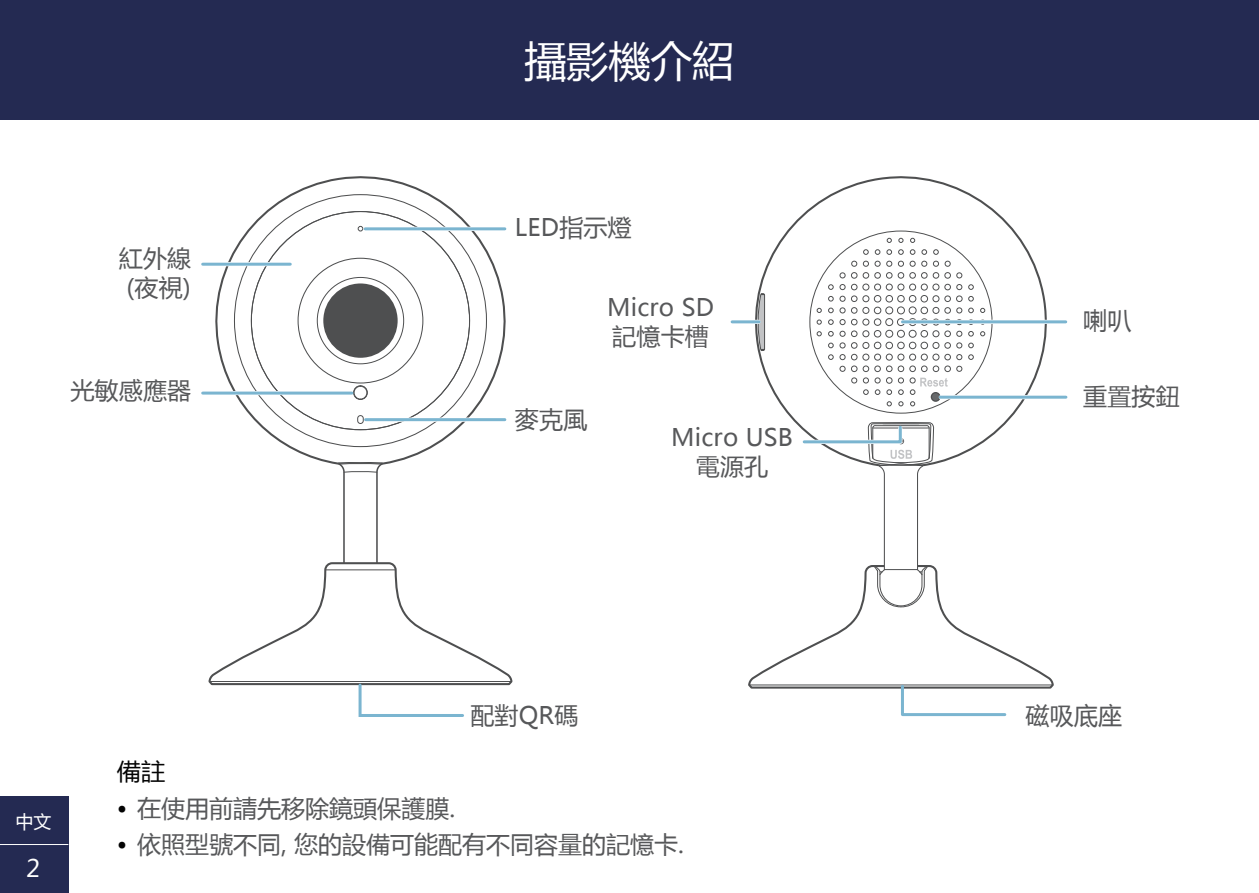
<style>
.page{position:relative;width:1259px;height:893px;background:#fff}
.page>*{position:absolute;margin:0;border:0;box-sizing:border-box;transform-origin:0 0}
.t1{font:42px "Microsoft Ya Hei";color:#fff}
.t2{font:24px/28.8px "Microsoft Ya Hei";letter-spacing:.01em;color:#57585a;text-align:center}
.t3{font:24px "Microsoft Ya Hei";color:#030303}
.t4{font:24px "Microsoft Ya Hei";color:#fff}
.t5{font:18px "Microsoft Ya Hei";color:#fff}
.s1{color:#030303}
</style>
<div class="page">
<div style="left:0;top:0;width:1259px;height:119px;background:#242a52"></div>
<div style="left:0;top:844px;width:68px;height:49px;background:#242a52"></div>
<div style="left:0;top:796px;width:68px;height:48px;background:#242a52"></div>
<hr style="left:0;top:844px;width:68px;height:1px;background:#fff">
<svg style="left:755px;top:176px;width:292px;height:246px"></svg>
<div style="left:897px;top:307px;width:8px;height:7px;border:1px solid #4e4f50;border-radius:50%"></div>
<div style="left:897px;top:318px;width:8px;height:8px;border:1px solid #4e4f50;border-radius:50%"></div>
<div style="left:897px;top:330px;width:8px;height:8px;border:1px solid #4e4f50;border-radius:50%"></div>
<div style="left:897px;top:295px;width:7px;height:7px;border:1px solid #4e4f50;border-radius:50%"></div>
<div style="left:897px;top:284px;width:7px;height:6px;border:1px solid #4e4f50;border-radius:50%"></div>
<div style="left:897px;top:272px;width:7px;height:7px;border:1px solid #4e4f50;border-radius:50%"></div>
<svg style="left:898px;top:249px;width:5px;height:6px"></svg>
<svg style="left:898px;top:238px;width:5px;height:5px"></svg>
<div style="left:908px;top:307px;width:8px;height:7px;border:1px solid #4e4f50;border-radius:50%"></div>
<div style="left:908px;top:318px;width:8px;height:8px;border:1px solid #4e4f50;border-radius:50%"></div>
<div style="left:908px;top:330px;width:8px;height:8px;border:1px solid #4e4f50;border-radius:50%"></div>
<div style="left:920px;top:295px;width:8px;height:7px;border:1px solid #4e4f50;border-radius:50%"></div>
<div style="left:920px;top:307px;width:8px;height:7px;border:1px solid #4e4f50;border-radius:50%"></div>
<div style="left:920px;top:318px;width:8px;height:8px;border:1px solid #4e4f50;border-radius:50%"></div>
<div style="left:909px;top:295px;width:7px;height:7px;border:1px solid #4e4f50;border-radius:50%"></div>
<div style="left:920px;top:330px;width:8px;height:7px;border:1px solid #4e4f50;border-radius:50%"></div>
<div style="left:909px;top:284px;width:7px;height:6px;border:1px solid #4e4f50;border-radius:50%"></div>
<svg style="left:921px;top:284px;width:6px;height:6px"></svg>
<div style="left:921px;top:272px;width:6px;height:7px;border:1px solid #4e4f50;border-radius:50%"></div>
<div style="left:909px;top:272px;width:7px;height:7px;border:1px solid #4e4f50;border-radius:50%"></div>
<svg style="left:898px;top:261px;width:17px;height:6px"></svg>
<svg style="left:921px;top:261px;width:6px;height:6px"></svg>
<svg style="left:910px;top:249px;width:5px;height:6px"></svg>
<svg style="left:921px;top:249px;width:6px;height:6px"></svg>
<svg style="left:910px;top:238px;width:5px;height:5px"></svg>
<div style="left:932px;top:342px;width:7px;height:7px;border:1px solid #4e4f50;border-radius:50%"></div>
<div style="left:932px;top:354px;width:7px;height:7px;border:1px solid #4e4f50;border-radius:50%"></div>
<div style="left:944px;top:342px;width:7px;height:7px;border:1px solid #4e4f50;border-radius:50%"></div>
<div style="left:944px;top:366px;width:7px;height:6px;border:1px solid #4e4f50;border-radius:50%"></div>
<div style="left:944px;top:354px;width:7px;height:6px;border:1px solid #4e4f50;border-radius:50%"></div>
<svg style="left:956px;top:354px;width:6px;height:6px"></svg>
<svg style="left:956px;top:366px;width:6px;height:6px"></svg>
<svg style="left:968px;top:354px;width:5px;height:6px"></svg>
<svg style="left:968px;top:343px;width:5px;height:5px"></svg>
<div style="left:932px;top:307px;width:7px;height:7px;border:1px solid #4e4f50;border-radius:50%"></div>
<div style="left:932px;top:319px;width:7px;height:6px;border:1px solid #4e4f50;border-radius:50%"></div>
<div style="left:932px;top:330px;width:7px;height:7px;border:1px solid #4e4f50;border-radius:50%"></div>
<div style="left:932px;top:295px;width:7px;height:7px;border:1px solid #4e4f50;border-radius:50%"></div>
<div style="left:944px;top:319px;width:7px;height:6px;border:1px solid #4e4f50;border-radius:50%"></div>
<div style="left:944px;top:331px;width:7px;height:6px;border:1px solid #4e4f50;border-radius:50%"></div>
<div style="left:944px;top:307px;width:7px;height:7px;border:1px solid #4e4f50;border-radius:50%"></div>
<div style="left:944px;top:296px;width:7px;height:6px;border:1px solid #4e4f50;border-radius:50%"></div>
<div style="left:932px;top:284px;width:7px;height:6px;border:1px solid #4e4f50;border-radius:50%"></div>
<div style="left:944px;top:272px;width:7px;height:7px;border:1px solid #4e4f50;border-radius:50%"></div>
<div style="left:932px;top:272px;width:7px;height:7px;border:1px solid #4e4f50;border-radius:50%"></div>
<div style="left:944px;top:284px;width:7px;height:6px;border:1px solid #4e4f50;border-radius:50%"></div>
<svg style="left:933px;top:261px;width:17px;height:6px"></svg>
<svg style="left:933px;top:249px;width:5px;height:6px"></svg>
<svg style="left:956px;top:296px;width:6px;height:17px"></svg>
<svg style="left:956px;top:319px;width:6px;height:6px"></svg>
<svg style="left:956px;top:331px;width:6px;height:17px"></svg>
<svg style="left:968px;top:331px;width:5px;height:5px"></svg>
<svg style="left:968px;top:308px;width:5px;height:5px"></svg>
<svg style="left:968px;top:296px;width:5px;height:5px"></svg>
<svg style="left:956px;top:272px;width:6px;height:6px"></svg>
<svg style="left:956px;top:284px;width:6px;height:6px"></svg>
<svg style="left:968px;top:284px;width:5px;height:6px"></svg>
<svg style="left:980px;top:308px;width:5px;height:5px"></svg>
<svg style="left:980px;top:331px;width:5px;height:5px"></svg>
<svg style="left:930px;top:392px;width:10px;height:10px"></svg>
<div style="left:932px;top:393px;width:7px;height:7px;background:#67696b;border-radius:50%"></div>
<svg style="left:898px;top:366px;width:49px;height:29px"></svg>
<svg style="left:208px;top:176px;width:299px;height:285px"></svg>
<div style="left:323px;top:283px;width:75px;height:75px;background:#4e4f50;border-radius:50%"></div>
<svg style="left:358px;top:226px;width:5px;height:5px"></svg>
<hr style="left:210px;top:391px;width:138px;height:4px;background:#c7dfeb">
<hr style="left:741px;top:320px;width:17px;height:4px;background:#cce2ed">
<hr style="left:210px;top:262px;width:80px;height:4px;background:#d5e7f0">
<hr style="left:203px;top:392px;width:149px;height:3px;background:#7bb5d0">
<hr style="left:732px;top:320px;width:27px;height:3px;background:#7bb5d0">
<hr style="left:203px;top:263px;width:87px;height:3px;background:#7bb5d0">
<svg style="left:377px;top:421px;width:127px;height:1px"></svg>
<hr style="left:366px;top:227px;width:138px;height:4px;background:#cfe4ee">
<hr style="left:365px;top:418px;width:140px;height:3px;background:#7bb5d0">
<hr style="left:365px;top:227px;width:140px;height:3px;background:#7bb5d0">
<svg style="left:748px;top:422px;width:305px;height:295px"></svg>
<hr style="left:941px;top:395px;width:125px;height:4px;background:#d4e6ef">
<hr style="left:940px;top:396px;width:126px;height:3px;background:#7bb5d0">
<hr style="left:903px;top:320px;width:163px;height:4px;background:#cce2ed">
<hr style="left:902px;top:320px;width:163px;height:3px;background:#7bb5d0">
<svg style="left:208px;top:461px;width:304px;height:256px"></svg>
<p class="t2" style="left:119px;top:243px;width:74px">紅外線(夜視)</p>
<p class="t2" style="left:70px;top:375px;width:122px">光敏感應器</p>
<h1 class="t1" style="left:524px;top:32px;width:211px">攝影機介紹</h1>
<p class="t2" style="left:515px;top:212px;width:118px">LED指示燈</p>
<p class="t2" style="left:607px;top:292px;width:108px;text-align:left">Micro SD記憶卡槽</p>
<p class="t2" style="left:515px;top:404px;width:74px">麥克風</p>
<p class="t2" style="left:671px;top:423px;width:123px">Micro USB電源孔</p>
<p class="t2" style="left:1083px;top:305px;width:50px">喇叭</p>
<p class="t2" style="left:1083px;top:382px;width:98px">重置按鈕</p>
<p class="t5" style="left:15px;top:809px;width:37px">中文</p>
<p class="t4" style="left:26px;top:852px;width:16px">2</p>
<p class="t2" style="left:470px;top:701px;width:109px">配對QR碼</p>
<p class="t2" style="left:1025px;top:701px;width:98px">磁吸底座</p>
<p class="t3" style="left:117px;top:755px;width:50px">備註</p>
<p class="t2" style="left:117px;top:793px;width:340px"><span class="s1">•</span> 在使用前請先移除鏡頭保護膜.</p>
<p class="t2" style="left:117px;top:829px;width:569px"><span class="s1">•</span> 依照型號不同, 您的設備可能配有不同容量的記憶卡.</p>
</div>
